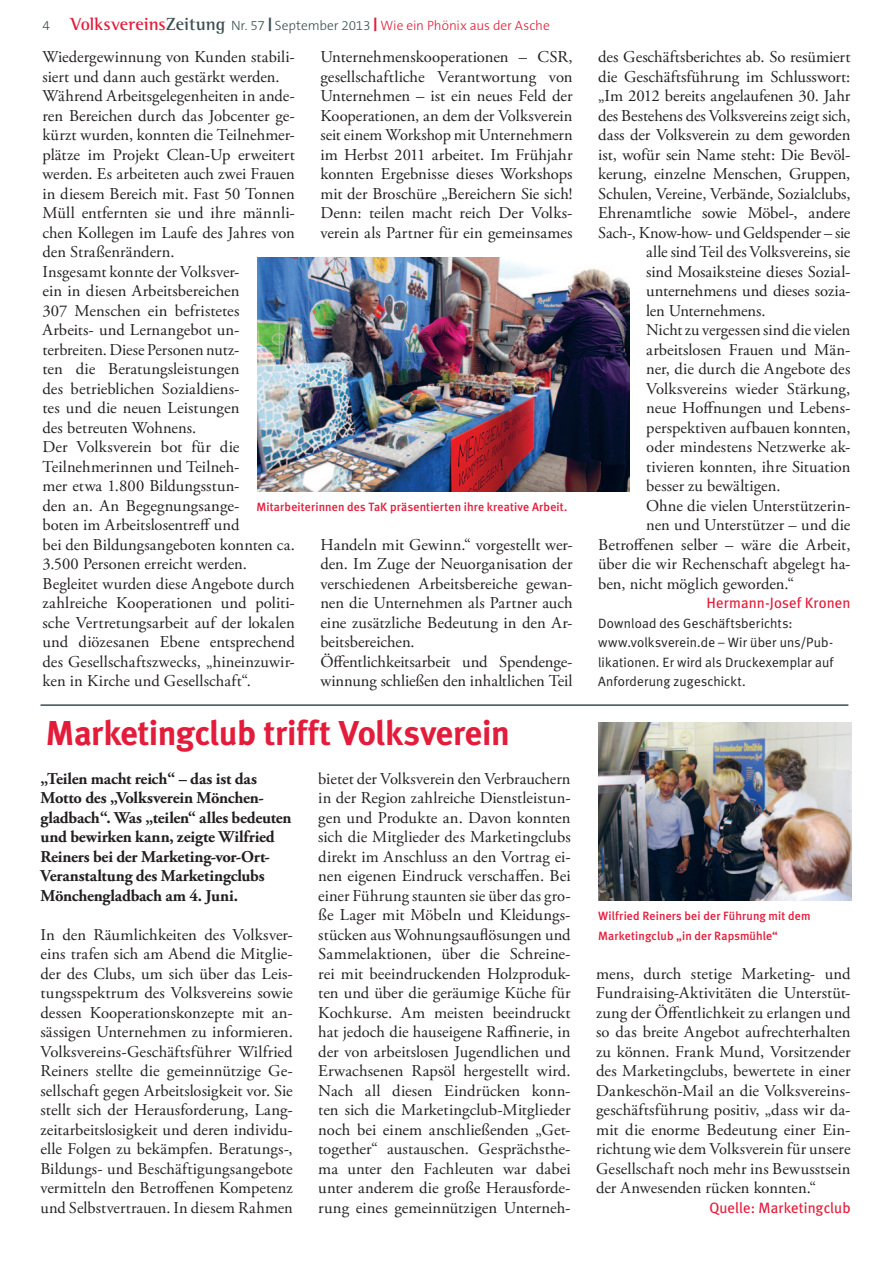
<style>
.page{position:relative;width:893px;height:1263px;background:#fff}
.page>*{position:absolute;margin:0;border:0;box-sizing:border-box;transform-origin:0 0}
.t1{font:700 34.5px "Meta Plus";letter-spacing:-.01em;color:#e41c3b}
.t2{font:16.5px/19.5px "Adobe Garamond Pro";color:#231f20;text-align:justify}
.t3{font:700 16.5px/19.5px "Adobe Garamond Pro";letter-spacing:-.015em;color:#231f20}
.t4{font:15px "Meta Plus";color:#e41c3b}
.t5{font:13.5px/19.5px "Meta Plus Normal";letter-spacing:.01em;color:#231f20}
.t6{font:300 13.5px "The Sans B3";letter-spacing:-.01em;color:#e41c3b}
.t7{font:500 12px/19.5px "Meta Plus";letter-spacing:.01em;color:#e41c3b}
.s1{color:#3d4f51}
.s2{font-family:"Rotis Semi Serif";font-weight:700;font-size:18px}
.s3{font-family:"Rotis Semi Serif";font-weight:700;font-size:18px;color:#3d4f51}
.s4{font-family:"The Sans B9";font-weight:900;color:#3d4f51}
.s5{font-family:"The Sans B9";font-weight:900}
</style>
<div class="page">
<hr style="left:40px;top:704px;width:808px;height:2px;background:#3d4f51">
<img style="left:257px;top:257px;width:372px;height:234px">
<img style="left:598px;top:722px;width:254px;height:179px">
<p class="t6" style="left:43px;top:18px;width:509px"><span class="s1">4</span> <span class="s2">Volksvereins</span><span class="s3">Zeitung</span> <span class="s1">Nr. 57</span> <span class="s4">|</span> <span class="s1">September 2013</span> <span class="s5">|</span> Wie ein Phönix aus der Asche</p>
<p class="t2" style="left:43px;top:48px;width:254px;text-align:left">Wiedergewinnung von Kunden stabili&shy;siert und dann auch gestärkt werden.<br>Während Arbeitsgelegenheiten in ande&shy;ren Bereichen durch das Jobcenter ge&shy;kürzt wurden, konnten die Teilnehmer&shy;plätze im Projekt Clean-Up erweitert werden. Es arbeiteten auch zwei Frauen in diesem Bereich mit. Fast 50 Tonnen Müll entfernten sie und ihre männli&shy;chen Kollegen im Laufe des Jahres von den Straßenrändern.<br>Insgesamt konnte der Volksver-<br>ein in diesen Arbeitsbereichen<br>307 Menschen ein befristetes Arbeits- und Lernangebot un&shy;terbreiten. Diese Personen nutz-<br>ten die Beratungsleistungen<br>des betrieblichen Sozialdiens-<br>tes und die neuen Leistungen<br>des betreuten Wohnens.<br>Der Volksverein bot für die Teilnehmerinnen und Teilneh-<br>mer etwa 1.800 Bildungsstun-<br>den an. An Begegnungsange-<br>boten im Arbeitslosentreff und<br>bei den Bildungsangeboten konnten ca.<br>3.500 Personen erreicht werden.<br>Begleitet wurden diese Angebote durch zahlreiche Kooperationen und politi&shy;sche Vertretungsarbeit auf der lokalen und diözesanen Ebene entsprechend des Gesellschaftszwecks, „hineinzuwir&shy;ken in Kirche und Gesellschaft“.</p>
<p class="t2" style="left:320px;top:48px;width:254px">Unternehmenskooperationen – CSR, gesellschaftliche Verantwortung von Unternehmen – ist ein neues Feld der Kooperationen, an dem der Volksverein seit einem Workshop mit Unternehmern im Herbst 2011 arbeitet. Im Frühjahr konnten Ergebnisse dieses Workshops mit der Broschüre „Bereichern Sie sich!<br>Denn: teilen macht reich Der Volks&shy;verein als Partner für ein gemeinsames</p>
<p class="t7" style="left:256px;top:497px;width:312px">Mitarbeiterinnen des TaK präsentierten ihre kreative Arbeit.</p>
<p class="t2" style="left:320px;top:535px;width:254px;text-align:left">Handeln mit Gewinn.“ vorgestellt wer&shy;den. Im Zuge der Neuorganisation der verschiedenen Arbeitsbereiche gewan&shy;nen die Unternehmen als Partner auch eine zusätzliche Bedeutung in den Ar&shy;beitsbereichen.<br>Öffentlichkeitsarbeit und Spendenge&shy;winnung schließen den inhaltlichen Teil</p>
<h1 class="t1" style="left:46px;top:713px;width:466px">Marketingclub trifft Volksverein</h1>
<p class="t3" style="left:40px;top:769px;width:253px">„Teilen macht reich“ – das ist das Motto des „Volksverein Mönchen&shy;gladbach“. Was „teilen“ alles bedeuten und bewirken kann, zeigte Wilfried Reiners bei der Marketing-vor-Ort-Veranstaltung des Marketingclubs Mönchengladbach am 4. Juni.</p>
<p class="t2" style="left:40px;top:925px;width:254px">In den Räumlichkeiten des Volksver&shy;eins trafen sich am Abend die Mitglie&shy;der des Clubs, um sich über das Leis&shy;tungsspektrum des Volksvereins sowie dessen Kooperationskonzepte mit an&shy;sässigen Unternehmen zu informieren.<br>Volksvereins-Geschäftsführer Wilfried Reiners stellte die gemeinnützige Ge&shy;sellschaft gegen Arbeitslosigkeit vor. Sie stellt sich der Herausforderung, Lang&shy;zeitarbeitslosigkeit und deren individu&shy;elle Folgen zu bekämpfen. Beratungs-, Bildungs- und Beschäftigungsangebote vermitteln den Betroffenen Kompetenz und Selbstvertrauen. In diesem Rahmen</p>
<p class="t2" style="left:318px;top:769px;width:254px">bietet der Volksverein den Verbrauchern in der Region zahlreiche Dienstleistun&shy;gen und Produkte an. Davon konnten sich die Mitglieder des Marketingclubs direkt im Anschluss an den Vortrag ei&shy;nen eigenen Eindruck verschaffen. Bei einer Führung staunten sie über das gro&shy;ße Lager mit Möbeln und Kleidungs&shy;stücken aus Wohnungsauflösungen und Sammelaktionen, über die Schreine&shy;rei mit beeindruckenden Holzproduk&shy;ten und über die geräumige Küche für Kochkurse. Am meisten beeindruckt hat jedoch die hauseigene Raffinerie, in der von arbeitslosen Jugendlichen und Erwachsenen Rapsöl hergestellt wird.<br>Nach all diesen Eindrücken konn&shy;ten sich die Marketingclub-Mitglieder noch bei einem anschließenden „Get&shy;together“ austauschen. Gesprächsthe&shy;ma unter den Fachleuten war dabei unter anderem die große Herausforde&shy;rung eines gemeinnützigen Unterneh-</p>
<p class="t2" style="left:598px;top:48px;width:254px">des Geschäftsberichtes ab. So resümiert</p>
<p class="t2" style="left:598px;top:67px;width:254px">die Geschäftsführung im Schlusswort:</p>
<p class="t2" style="left:598px;top:87px;width:254px">„Im 2012 bereits angelaufenen 30. Jahr</p>
<p class="t2" style="left:598px;top:106px;width:254px">des Bestehens des Volksvereins zeigt sich,</p>
<p class="t2" style="left:598px;top:126px;width:254px">dass der Volksverein zu dem geworden</p>
<p class="t2" style="left:598px;top:145px;width:254px">ist, wofür sein Name steht: Die Bevöl-</p>
<p class="t2" style="left:598px;top:165px;width:254px">kerung, einzelne Menschen, Gruppen,</p>
<p class="t2" style="left:598px;top:184px;width:254px">Schulen, Vereine, Verbände, Sozialclubs,</p>
<p class="t2" style="left:598px;top:204px;width:254px">Ehrenamtliche sowie Möbel-, andere</p>
<p class="t2" style="left:598px;top:223px;width:254px">Sach-, Know-how- und Geldspender – sie</p>
<p class="t2" style="left:646px;top:243px;width:206px">alle sind Teil des Volksvereins, sie</p>
<p class="t2" style="left:646px;top:262px;width:206px">sind Mosaiksteine dieses Sozial-</p>
<p class="t2" style="left:646px;top:282px;width:206px">unternehmens und dieses sozia-</p>
<p class="t2" style="left:646px;top:301px;width:121px">len Unternehmens.</p>
<p class="t2" style="left:646px;top:321px;width:206px">Nicht zu vergessen sind die vielen</p>
<p class="t2" style="left:646px;top:340px;width:206px">arbeitslosen Frauen und Män-</p>
<p class="t2" style="left:646px;top:360px;width:206px">ner, die durch die Angebote des</p>
<p class="t2" style="left:646px;top:379px;width:206px">Volksvereins wieder Stärkung,</p>
<p class="t2" style="left:646px;top:399px;width:206px">neue Hoffnungen und Lebens-</p>
<p class="t2" style="left:646px;top:418px;width:206px">perspektiven aufbauen konnten,</p>
<p class="t2" style="left:646px;top:438px;width:206px">oder mindestens Netzwerke ak-</p>
<p class="t2" style="left:646px;top:457px;width:206px">tivieren konnten, ihre Situation</p>
<p class="t2" style="left:646px;top:477px;width:136px">besser zu bewältigen.</p>
<p class="t2" style="left:646px;top:496px;width:206px">Ohne die vielen Unterstützerin-</p>
<p class="t2" style="left:646px;top:516px;width:206px">nen und Unterstützer – und die</p>
<p class="t2" style="left:598px;top:535px;width:254px">Betroffenen selber – wäre die Arbeit,</p>
<p class="t2" style="left:598px;top:555px;width:254px">über die wir Rechenschaft abgelegt ha-</p>
<p class="t2" style="left:598px;top:574px;width:197px">ben, nicht möglich geworden.“</p>
<p class="t4" style="left:707px;top:594px;width:145px">Hermann-Josef Kronen</p>
<p class="t5" style="left:598px;top:613px;width:237px">Download des Geschäftsberichts: www.volksverein.de – Wir über uns/Pub&shy;likationen. Er wird als Druckexemplar auf Anforderung zugeschickt.</p>
<p class="t7" style="left:598px;top:906px;width:214px">Wilfried Reiners bei der Führung mit dem<br>Marketingclub „in der Rapsmühle“</p>
<p class="t2" style="left:596px;top:964px;width:256px">mens, durch stetige Marketing- und Fundraising-Aktivitäten die Unterstüt&shy;zung der Öffentlichkeit zu erlangen und so das breite Angebot aufrechterhalten zu können. Frank Mund, Vorsitzender des Marketingclubs, bewertete in einer Dankeschön-Mail an die Volksvereins&shy;geschäftsführung positiv, „dass wir da&shy;mit die enorme Bedeutung einer Ein&shy;richtung wie dem Volksverein für unsere Gesellschaft noch mehr ins Bewusstsein der Anwesenden rücken konnten.“</p>
<p class="t4" style="left:709px;top:1199px;width:143px">Quelle: Marketingclub</p>
</div>
